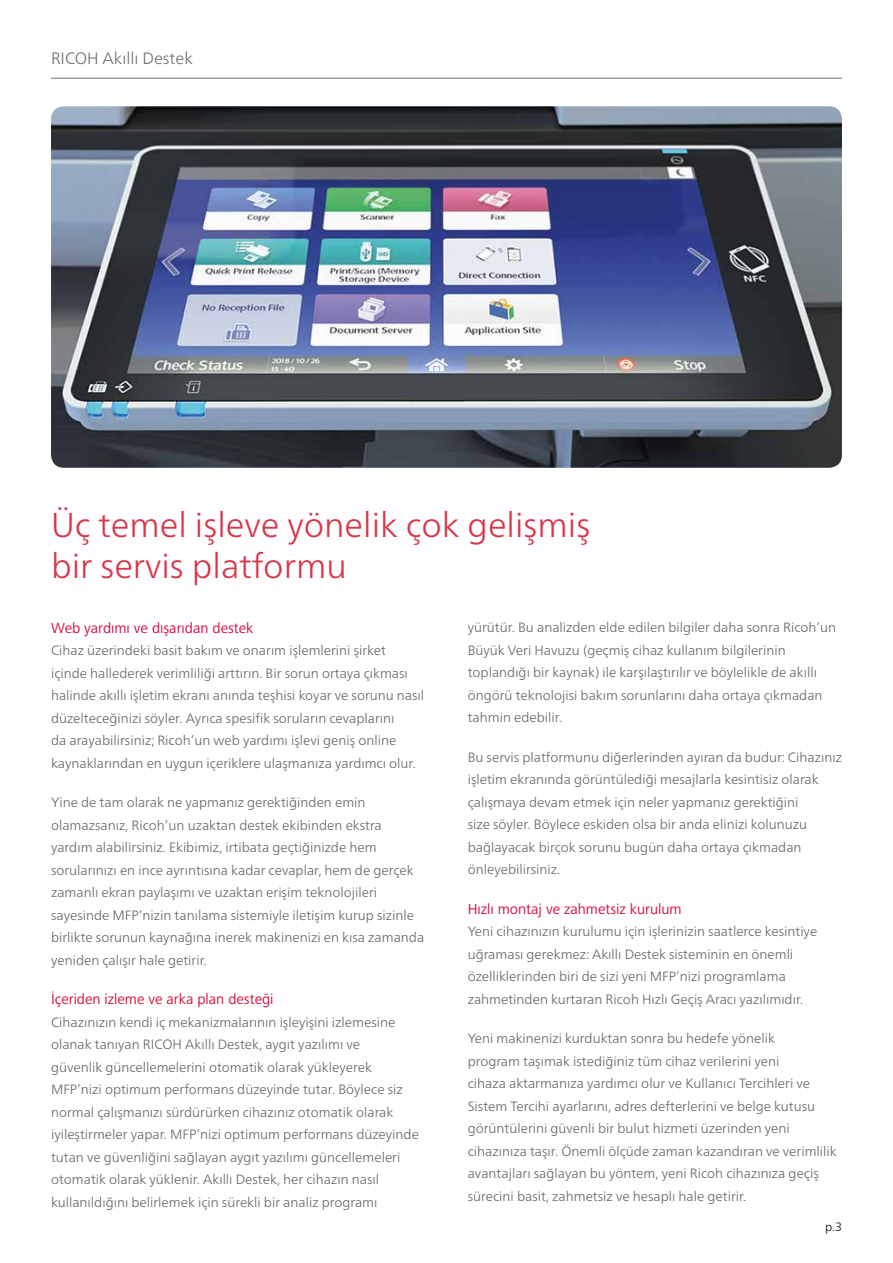
<style>
.page{position:relative;width:893px;height:1263px;background:#fff}
.page>*{position:absolute;margin:0;border:0;box-sizing:border-box;transform-origin:0 0}
.t1{font:300 34.5px/41.4px "Frutiger Neue LTW1 G";color:#da3549}
.t2{font:300 16.5px "Frutiger Neue LTW1 G";color:#706f6f}
.t3{font:15px "Frutiger Next LTW1 G";color:#d60f3c}
.t4{font:300 13.5px/22.5px "Frutiger Neue LTW1 G";color:#636569}
.t5{font:300 12px "Frutiger Neue LTW1 G";color:#000}
</style>
<div class="page">
<hr style="left:51px;top:78px;width:791px;height:1px;background:#706f6f">
<img style="left:51px;top:106px;width:791px;height:362px">
<p class="t2" style="left:51px;top:48px;width:143px">RICOH Akıllı Destek</p>
<h1 class="t1" style="left:51px;top:503px;width:541px">Üç temel işleve yönelik çok gelişmiş bir servis platformu</h1>
<p class="t3" style="left:51px;top:619px;width:204px">Web yardımı ve dışarıdan destek</p>
<p class="t4" style="left:51px;top:639px;width:375px">Cihaz üzerindeki basit bakım ve onarım işlemlerini şirket içinde hallederek verimliliği arttırın. Bir sorun ortaya çıkması halinde akıllı işletim ekranı anında teşhisi koyar ve sorunu nasıl düzelteceğinizi söyler. Ayrıca spesifik soruların cevaplarını<br>da arayabilirsiniz; Ricoh’un web yardımı işlevi geniş online kaynaklarından en uygun içeriklere ulaşmanıza yardımcı olur.</p>
<p class="t4" style="left:51px;top:791px;width:375px">Yine de tam olarak ne yapmanız gerektiğinden emin olamazsanız, Ricoh’un uzaktan destek ekibinden ekstra yardım alabilirsiniz. Ekibimiz, irtibata geçtiğinizde hem sorularınızı en ince ayrıntısına kadar cevaplar, hem de gerçek zamanlı ekran paylaşımı ve uzaktan erişim teknolojileri sayesinde MFP’nizin tanılama sistemiyle iletişim kurup sizinle birlikte sorunun kaynağına inerek makinenizi en kısa zamanda yeniden çalışır hale getirir.</p>
<p class="t3" style="left:51px;top:991px;width:224px">İçeriden izleme ve arka plan desteği</p>
<p class="t4" style="left:51px;top:1011px;width:369px">Cihazınızın kendi iç mekanizmalarının işleyişini izlemesine olanak tanıyan RICOH Akıllı Destek, aygıt yazılımı ve<br>güvenlik güncellemelerini otomatik olarak yükleyerek MFP’nizi optimum performans düzeyinde tutar. Böylece siz normal çalışmanızı sürdürürken cihazınız otomatik olarak iyileştirmeler yapar. MFP’nizi optimum performans düzeyinde tutan ve güvenliğini sağlayan aygıt yazılımı güncellemeleri otomatik olarak yüklenir. Akıllı Destek, her cihazın nasıl kullanıldığını belirlemek için sürekli bir analiz programı</p>
<p class="t4" style="left:468px;top:616px;width:370px">yürütür. Bu analizden elde edilen bilgiler daha sonra Ricoh’un Büyük Veri Havuzu (geçmiş cihaz kullanım bilgilerinin toplandığı bir kaynak) ile karşılaştırılır ve böylelikle de akıllı öngörü teknolojisi bakım sorunlarını daha ortaya çıkmadan tahmin edebilir.</p>
<p class="t4" style="left:468px;top:746px;width:376px">Bu servis platformunu diğerlerinden ayıran da budur: Cihazınız işletim ekranında görüntülediği mesajlarla kesintisiz olarak çalışmaya devam etmek için neler yapmanız gerektiğini<br>size söyler. Böylece eskiden olsa bir anda elinizi kolunuzu bağlayacak birçok sorunu bugün daha ortaya çıkmadan önleyebilirsiniz.</p>
<p class="t3" style="left:468px;top:900px;width:215px">Hızlı montaj ve zahmetsiz kurulum</p>
<p class="t4" style="left:468px;top:920px;width:351px">Yeni cihazınızın kurulumu için işlerinizin saatlerce kesintiye uğraması gerekmez: Akıllı Destek sisteminin en önemli özelliklerinden biri de sizi yeni MFP’nizi programlama zahmetinden kurtaran Ricoh Hızlı Geçiş Aracı yazılımıdır.</p>
<p class="t4" style="left:468px;top:1027px;width:370px">Yeni makinenizi kurduktan sonra bu hedefe yönelik<br>program taşımak istediğiniz tüm cihaz verilerini yeni<br>cihaza aktarmanıza yardımcı olur ve Kullanıcı Tercihleri ve Sistem Tercihi ayarlarını, adres defterlerini ve belge kutusu görüntülerini güvenli bir bulut hizmeti üzerinden yeni cihazınıza taşır. Önemli ölçüde zaman kazandıran ve verimlilik avantajları sağlayan bu yöntem, yeni Ricoh cihazınıza geçiş sürecini basit, zahmetsiz ve hesaplı hale getirir.</p>
<p class="t5" style="left:825px;top:1219px;width:18px">p.3</p>
</div>
